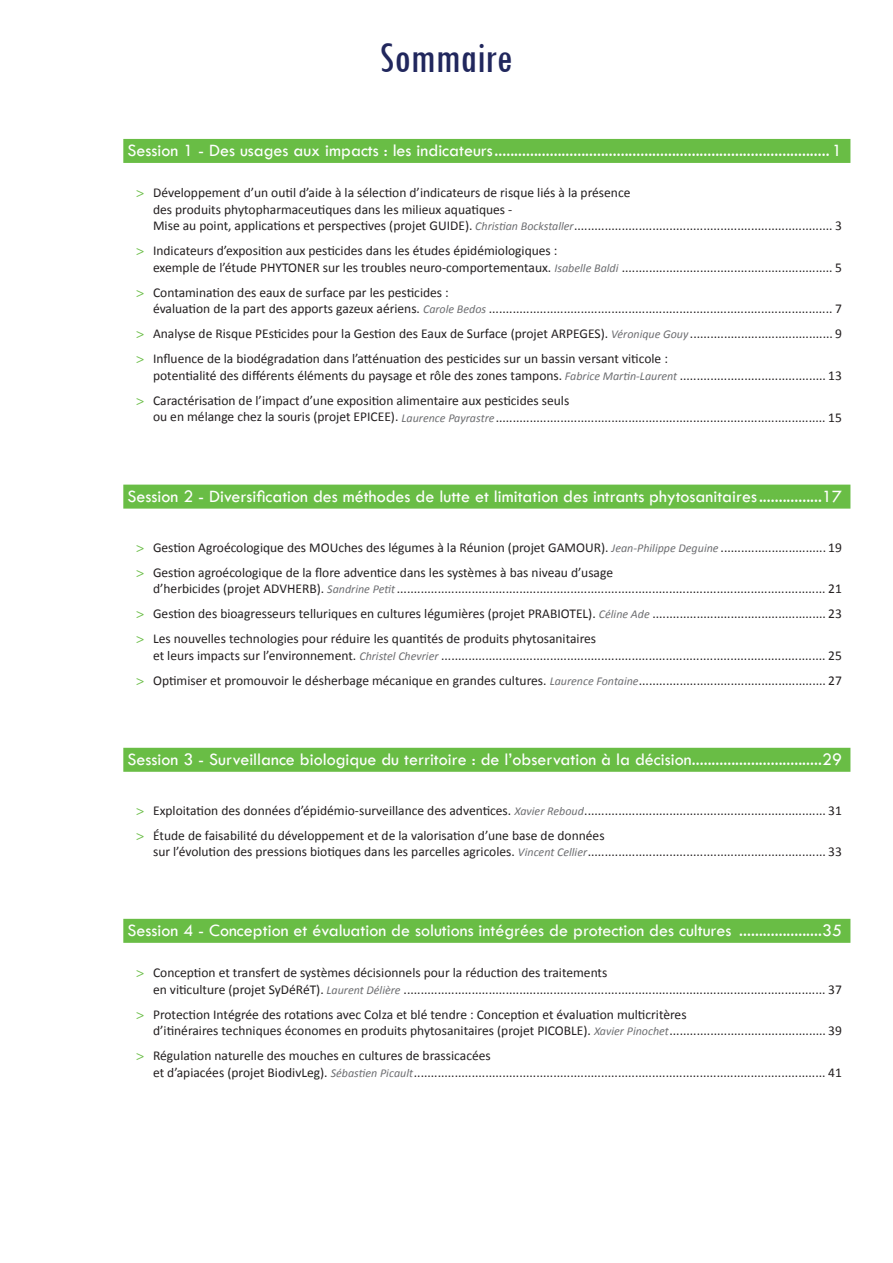
<style>
.page{position:relative;width:893px;height:1263px;background:#fff}
.page>*{position:absolute;margin:0;border:0;box-sizing:border-box;transform-origin:0 0}
.t1{font:condensed 45px "Tw Cen";color:#21275d}
.t2{font:18px "Tw Cen";color:#fff}
.t3{font:13.5px/16.5px "Calibri";color:#231f20}
.s1{font-family:"Helvetica Neue";color:#69bd45}
.s2{font-style:italic;font-size:12px;color:#6d6e71}
</style>
<div class="page">
<div style="left:123px;top:139px;width:727px;height:24px;background:#69bd45"></div>
<div style="left:123px;top:485px;width:727px;height:24px;background:#69bd45"></div>
<div style="left:123px;top:748px;width:727px;height:24px;background:#69bd45"></div>
<div style="left:123px;top:919px;width:727px;height:24px;background:#69bd45"></div>
<h1 class="t1" style="left:380px;top:31px;width:135px">Sommaire</h1>
<h2 class="t2" style="left:128px;top:139px;width:716px">Session 1 - Des usages aux impacts : les indicateurs.....................................................................................1</h2>
<p class="t3" style="left:153px;top:184px;width:690px;text-indent:-17px"><span class="s1">&gt;</span> Développement d’un outil d’aide à la sélection d’indicateurs de risque liés à la présence<br>des produits phytopharmaceutiques dans les milieux aquatiques -<br>Mise au point, applications et perspectives (projet GUIDE). <span class="s2">Christian Bockstaller</span>............................................................................ 3</p>
<p class="t3" style="left:153px;top:242px;width:690px;text-indent:-17px"><span class="s1">&gt;</span> Indicateurs d’exposition aux pesticides dans les études épidémiologiques :<br>exemple de l’étude PHYTONER sur les troubles neuro-comportementaux. <span class="s2">Isabelle Baldi</span> .............................................................. 5</p>
<p class="t3" style="left:153px;top:284px;width:690px;text-indent:-17px"><span class="s1">&gt;</span> Contamination des eaux de surface par les pesticides :<br>évaluation de la part des apports gazeux aériens. <span class="s2">Carole Bedos</span> ..................................................................................................... 7</p>
<p class="t3" style="left:136px;top:321px;width:707px;line-height:25px"><span class="s1">&gt;</span> Analyse de Risque PEsticides pour la Gestion des Eaux de Surface (projet ARPEGES). <span class="s2">Véronique Gouy</span> .......................................... 9 <span class="s1">&gt;</span> Influence de la biodégradation dans l’atténuation des pesticides sur un bassin versant viticole :</p>
<p class="t3" style="left:136px;top:362px;width:707px;line-height:25px;text-indent:17px">potentialité des différents éléments du paysage et rôle des zones tampons. <span class="s2">Fabrice Martin-Laurent</span> ........................................... 13 <span class="s1">&gt;</span> Caractérisation de l’impact d’une exposition alimentaire aux pesticides seuls</p>
<p class="t3" style="left:153px;top:408px;width:690px">ou en mélange chez la souris (projet EPICEE). <span class="s2">Laurence Payrastre</span>................................................................................................. 15</p>
<h2 class="t2" style="left:128px;top:485px;width:716px">Session 2 - Diversification des méthodes de lutte et limitation des intrants phytosanitaires................17</h2>
<p class="t3" style="left:136px;top:534px;width:707px;line-height:25px"><span class="s1">&gt;</span> Gestion Agroécologique des MOUches des légumes à la Réunion (projet GAMOUR). <span class="s2">Jean-Philippe Deguine</span> ............................... 19 <span class="s1">&gt;</span> Gestion agroécologique de la flore adventice dans les systèmes à bas niveau d’usage</p>
<p class="t3" style="left:136px;top:575px;width:707px;line-height:25px;text-align:justify;text-indent:17px">d’herbicides (projet ADVHERB). <span class="s2">Sandrine Petit</span>.............................................................................................................................. 21 <span class="s1">&gt;</span> Gestion des bioagresseurs telluriques en cultures légumières (projet PRABIOTEL). <span class="s2">Céline Ade</span> ................................................... 23 <span class="s1">&gt;</span> Les nouvelles technologies pour réduire les quantités de produits phytosanitaires</p>
<p class="t3" style="left:136px;top:642px;width:707px;line-height:25px;text-align:right">et leurs impacts sur l’environnement. <span class="s2">Christel Chevrier</span> ................................................................................................................. 25<br><span class="s1">&gt;</span> Optimiser et promouvoir le désherbage mécanique en grandes cultures. <span class="s2">Laurence Fontaine</span>....................................................... 27</p>
<h2 class="t2" style="left:128px;top:748px;width:716px">Session 3 - Surveillance biologique du territoire : de l’observation à la décision.................................29</h2>
<p class="t3" style="left:136px;top:797px;width:707px;line-height:25px"><span class="s1">&gt;</span> Exploitation des données d’épidémio-surveillance des adventices. <span class="s2">Xavier Reboud</span>....................................................................... 31 <span class="s1">&gt;</span> Étude de faisabilité du développement et de la valorisation d’une base de données</p>
<p class="t3" style="left:153px;top:843px;width:690px">sur l’évolution des pressions biotiques dans les parcelles agricoles. <span class="s2">Vincent Cellier</span>...................................................................... 33</p>
<h2 class="t2" style="left:128px;top:919px;width:716px">Session 4 - Conception et évaluation de solutions intégrées de protection des cultures .....................35</h2>
<p class="t3" style="left:153px;top:964px;width:690px;text-indent:-17px"><span class="s1">&gt;</span> Conception et transfert de systèmes décisionnels pour la réduction des traitements<br>en viticulture (projet SyDéRéT). <span class="s2">Laurent Délière</span> ............................................................................................................................ 37</p>
<p class="t3" style="left:153px;top:1005px;width:690px;text-indent:-17px"><span class="s1">&gt;</span> Protection Intégrée des rotations avec Colza et blé tendre : Conception et évaluation multicritères<br>d’itinéraires techniques économes en produits phytosanitaires (projet PICOBLE). <span class="s2">Xavier Pinochet</span>.............................................. 39</p>
<p class="t3" style="left:153px;top:1047px;width:690px;text-indent:-17px"><span class="s1">&gt;</span> Régulation naturelle des mouches en cultures de brassicacées<br>et d’apiacées (projet BiodivLeg). <span class="s2">Sébastien Picault</span>......................................................................................................................... 41</p>
</div>
